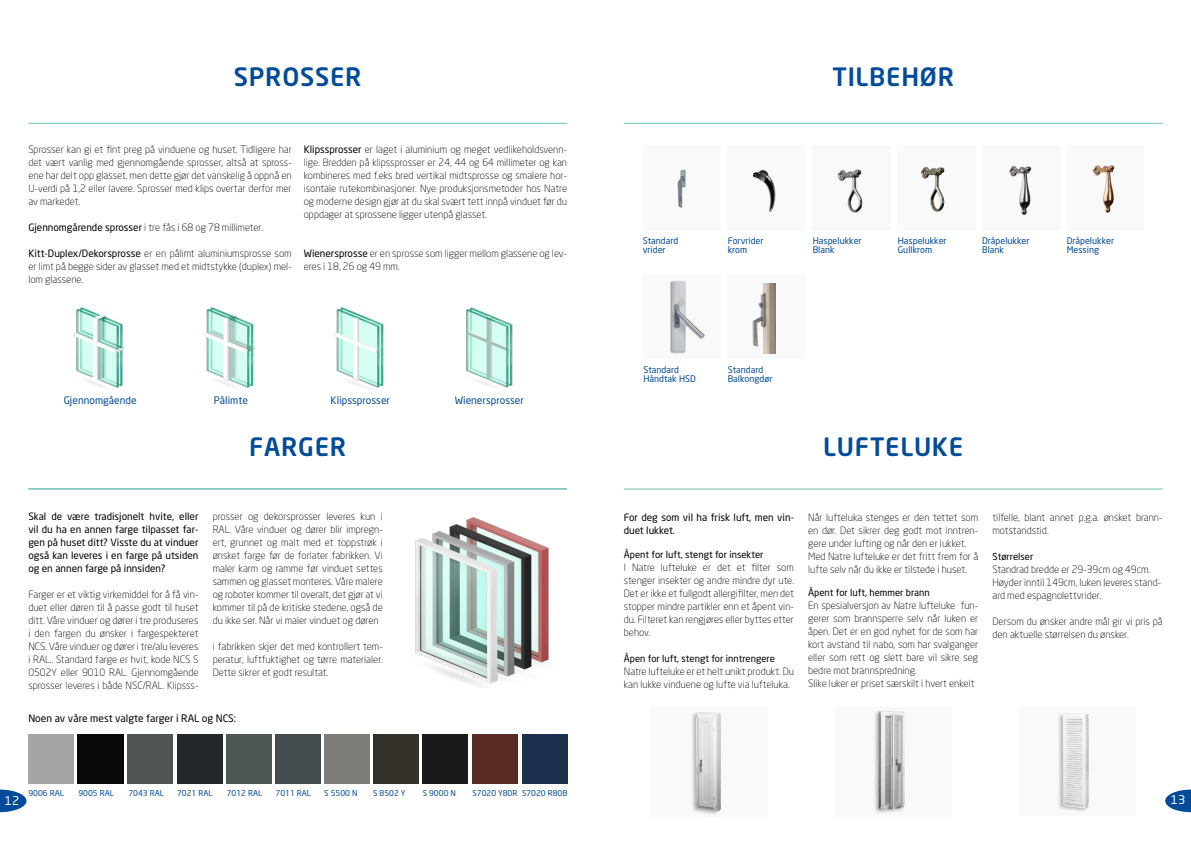
<style>
.page{position:relative;width:1191px;height:842px;background:#fff}
.page>*{position:absolute;margin:0;border:0;box-sizing:border-box;transform-origin:0 0}
.t1{font:500 25px "Neo Sans";letter-spacing:.03em;color:#004b9a}
.t2{font:12px "Neo Sans Std";color:#fff}
.t3{font:10.2px "Neo Sans";color:#004b9a}
.t4{font:10.2px "Neo Sans";color:#000}
.t5{font:300 10px/13px "Neo Sans Std";color:#000;text-align:justify}
.t6{font:10px/13px "Neo Sans Std";color:#000}
.t7{font:9.5px "Neo Sans Std";color:#000}
.t8{font:9px/9px "Neo Sans";color:#004b9a}
.t9{font:8px "Neo Sans";color:#004b9a}
.s1{font-weight:400}
</style>
<div class="page">
<svg style="left:0;top:789px;width:26px;height:23px"></svg>
<svg style="left:1165px;top:789px;width:26px;height:23px"></svg>
<hr style="left:28px;top:123px;width:539px;height:1px;background:#70c0b3">
<img style="left:1009px;top:165px;width:23px;height:51px">
<img style="left:1091px;top:163px;width:26px;height:51px">
<img style="left:751px;top:169px;width:25px;height:44px">
<img style="left:920px;top:166px;width:25px;height:47px">
<img style="left:837px;top:169px;width:26px;height:44px">
<img style="left:677px;top:169px;width:9px;height:39px">
<img style="left:669px;top:280px;width:33px;height:74px">
<img style="left:702px;top:283px;width:74px;height:70px">
<hr style="left:624px;top:123px;width:538px;height:1px;background:#70c0b3">
<img style="left:74px;top:307px;width:439px;height:81px">
<img style="left:691px;top:712px;width:30px;height:103px">
<img style="left:874px;top:710px;width:31px;height:104px">
<img style="left:1058px;top:713px;width:31px;height:99px">
<hr style="left:624px;top:488px;width:538px;height:1px;background:#70c0b3">
<img style="left:415px;top:517px;width:134px;height:169px">
<hr style="left:28px;top:488px;width:539px;height:1px;background:#70c0b3">
<div style="left:227px;top:735px;width:45px;height:49px;background:#4e5754"></div>
<div style="left:275px;top:735px;width:45px;height:49px;background:#434b4d"></div>
<div style="left:373px;top:735px;width:45px;height:49px;background:#35322b"></div>
<div style="left:423px;top:735px;width:45px;height:49px;background:#191919"></div>
<div style="left:472px;top:735px;width:45px;height:49px;background:#582c23"></div>
<div style="left:522px;top:735px;width:45px;height:49px;background:#1d304e"></div>
<div style="left:78px;top:735px;width:45px;height:49px;background:#0a0a0a"></div>
<div style="left:177px;top:735px;width:45px;height:49px;background:#23282b"></div>
<div style="left:127px;top:735px;width:46px;height:49px;background:#4e5452"></div>
<h1 class="t1" style="left:234px;top:61px;width:129px">SPROSSER</h1>
<p class="t5" style="left:28px;top:143px;width:265px">Sprosser kan gi et fint preg på vinduene og huset. Tidligere har det vært vanlig med gjennomgående sprosser, altså at spross&shy;ene har delt opp glasset. men dette gjør det vanskelig å oppnå en U-verdi på 1,2 eller lavere. Sprosser med klips overtar derfor mer av markedet.</p>
<p class="t5" style="left:28px;top:221px;width:236px"><span class="s1">Gjennomgårende sprosser</span> i tre fås i 68 og 78 millimeter.</p>
<p class="t5" style="left:28px;top:247px;width:265px"><span class="s1">Kitt-Duplex/Dekorsprosse</span> er en pålimt aluminiumsprosse som er limt på begge sider av glasset med et midtstykke (duplex) mel&shy;lom glassene.</p>
<p class="t5" style="left:304px;top:143px;width:265px"><span class="s1">Klipssprosser</span> er laget i aluminium og meget vedlikeholdsvenn&shy;lige. Bredden på klipssprosser er 24, 44 og 64 millimeter og kan kombineres med f.eks bred vertikal midtsprosse og smalere hor&shy;isontale rutekombinasjoner. Nye produksjonsmetoder hos Natre og moderne design gjør at du skal svært tett innpå vinduet før du oppdager at sprossene ligger utenpå glasset.</p>
<p class="t5" style="left:304px;top:247px;width:265px"><span class="s1">Wienersprosse</span> er en sprosse som ligger mellom glassene og lev&shy;eres i 18, 26 og 49 mm.</p>
<p class="t3" style="left:64px;top:394px;width:74px">Gjennomgående</p>
<p class="t3" style="left:214px;top:394px;width:36px">Pålimte</p>
<p class="t3" style="left:331px;top:394px;width:61px">Klipssprosser</p>
<p class="t3" style="left:455px;top:394px;width:71px">Wienersprosser</p>
<h1 class="t1" style="left:249px;top:431px;width:99px">FARGER</h1>
<p class="t6" style="left:28px;top:510px;width:172px;text-align:justify">Skal de være tradisjonelt hvite, eller vil du ha en annen farge tilpasset far&shy;gen på huset ditt? Visste du at vinduer også kan leveres i en farge på utsiden og en annen farge på innsiden?</p>
<p class="t5" style="left:28px;top:588px;width:172px">Farger er et viktig virkemiddel for å få vin&shy;duet eller døren til å passe godt til huset ditt. Våre vinduer og dører i tre produseres i den fargen du ønsker i fargespekteret NCS. Våre vinduer og dører i tre/alu leveres i RAL.. Standard farge er hvit, kode NCS S 0502Y eller 9010 RAL. Gjennomgående sprosser leveres i både NSC/RAL. Klipsss-</p>
<p class="t5" style="left:213px;top:510px;width:172px">prosser og dekorsprosser leveres kun i RAL. Våre vinduer og dører blir impregn&shy;ert, grunnet og malt med et toppstrøk i ønsket farge før de forlater fabrikken. Vi maler karm og ramme før vinduet settes sammen og glasset monteres. Våre malere og roboter kommer til overalt, det gjør at vi kommer til på de kritiske stedene, også de du ikke ser. Når vi maler vinduet og døren</p>
<p class="t5" style="left:213px;top:640px;width:172px">i fabrikken skjer det med kontrollert tem&shy;peratur, luftfuktighet og tørre materialer.<br>Dette sikrer et godt resultat.</p>
<p class="t4" style="left:28px;top:712px;width:209px">Noen av våre mest valgte farger i RAL og NCS:</p>
<h1 class="t1" style="left:832px;top:61px;width:123px">TILBEHØR</h1>
<p class="t8" style="left:642px;top:236px;width:37px">Standard vrider</p>
<p class="t8" style="left:727px;top:236px;width:37px">Forvrider krom</p>
<p class="t8" style="left:812px;top:236px;width:50px">Haspelukker<br>Blank</p>
<p class="t8" style="left:897px;top:236px;width:50px">Haspelukker<br>Gullkrom</p>
<p class="t8" style="left:982px;top:236px;width:49px">Dråpelukker<br>Blank</p>
<p class="t8" style="left:1066px;top:236px;width:49px">Dråpelukker<br>Messing</p>
<p class="t8" style="left:643px;top:365px;width:54px">Standard<br>Håndtak HSD</p>
<p class="t8" style="left:727px;top:365px;width:46px">Standard<br>Balkongdør</p>
<h1 class="t1" style="left:823px;top:431px;width:141px">LUFTELUKE</h1>
<p class="t6" style="left:624px;top:510px;width:172px">For deg som vil ha frisk luft, men vin&shy;duet lukket.</p>
<p class="t7" style="left:624px;top:549px;width:141px">Åpent for luft, stengt for insekter</p>
<p class="t5" style="left:624px;top:561px;width:172px">I Natre lufteluke er det et filter som stenger insekter og andre mindre dyr ute.<br>Det er ikke et fullgodt allergifilter, men det stopper mindre partikler enn et åpent vin&shy;du. Filteret kan rengjøres eller byttes etter behov.</p>
<p class="t7" style="left:624px;top:653px;width:153px">Åpen for luft, stengt for inntrengere</p>
<p class="t5" style="left:624px;top:665px;width:172px">Natre lufteluke er et helt unikt produkt. Du kan lukke vinduene og lufte via lufteluka.</p>
<p class="t5" style="left:808px;top:510px;width:172px;text-align:left">Når lufteluka stenges er den tettet som en dør. Det sikrer deg godt mot inntren&shy;gere under lufting og når den er lukket.<br>Med Natre lufteluke er det fritt frem for å lufte selv når du ikke er tilstede i huset.</p>
<p class="t7" style="left:808px;top:587px;width:123px">Åpent for luft, hemmer brann</p>
<p class="t5" style="left:808px;top:599px;width:172px;text-align:left">En spesialversjon av Natre lufteluke fun&shy;gerer som brannsperre selv når luken er åpen. Det er en god nyhet for de som har kort avstand til nabo, som har svalganger eller som rett og slett bare vil sikre seg bedre mot brannspredning.<br>Slike luker er priset særskilt i hvert enkelt</p>
<p class="t5" style="left:992px;top:510px;width:172px">tilfelle, blant annet p.g.a. ønsket brann&shy;motstandstid.</p>
<p class="t7" style="left:992px;top:550px;width:42px">Størrelser</p>
<p class="t5" style="left:992px;top:562px;width:170px;text-align:left">Standrad bredde er 29-39cm og 49cm.<br>Høyder inntil 149cm, luken leveres stand&shy;ard med espagnolettvrider.</p>
<p class="t5" style="left:992px;top:614px;width:172px">Dersom du ønsker andre mål gir vi pris på den aktuelle størrelsen du ønsker.</p>
<p class="t9" style="left:28px;top:789px;width:37px">9006 RAL</p>
<p class="t9" style="left:78px;top:789px;width:37px">9005 RAL</p>
<p class="t9" style="left:128px;top:789px;width:37px">7043 RAL</p>
<p class="t9" style="left:177px;top:789px;width:37px">7021 RAL</p>
<p class="t9" style="left:227px;top:789px;width:37px">7012 RAL</p>
<p class="t9" style="left:275px;top:789px;width:37px">7011 RAL</p>
<p class="t9" style="left:324px;top:789px;width:35px">S 5500 N</p>
<p class="t9" style="left:373px;top:789px;width:34px">S 8502 Y</p>
<p class="t9" style="left:423px;top:789px;width:35px">S 9000 N</p>
<p class="t9" style="left:472px;top:789px;width:96px">S7020 Y80R S7020 R80B</p>
<p class="t2" style="left:5px;top:793px;width:16px">12</p>
<p class="t2" style="left:1170px;top:793px;width:16px">13</p>
</div>
